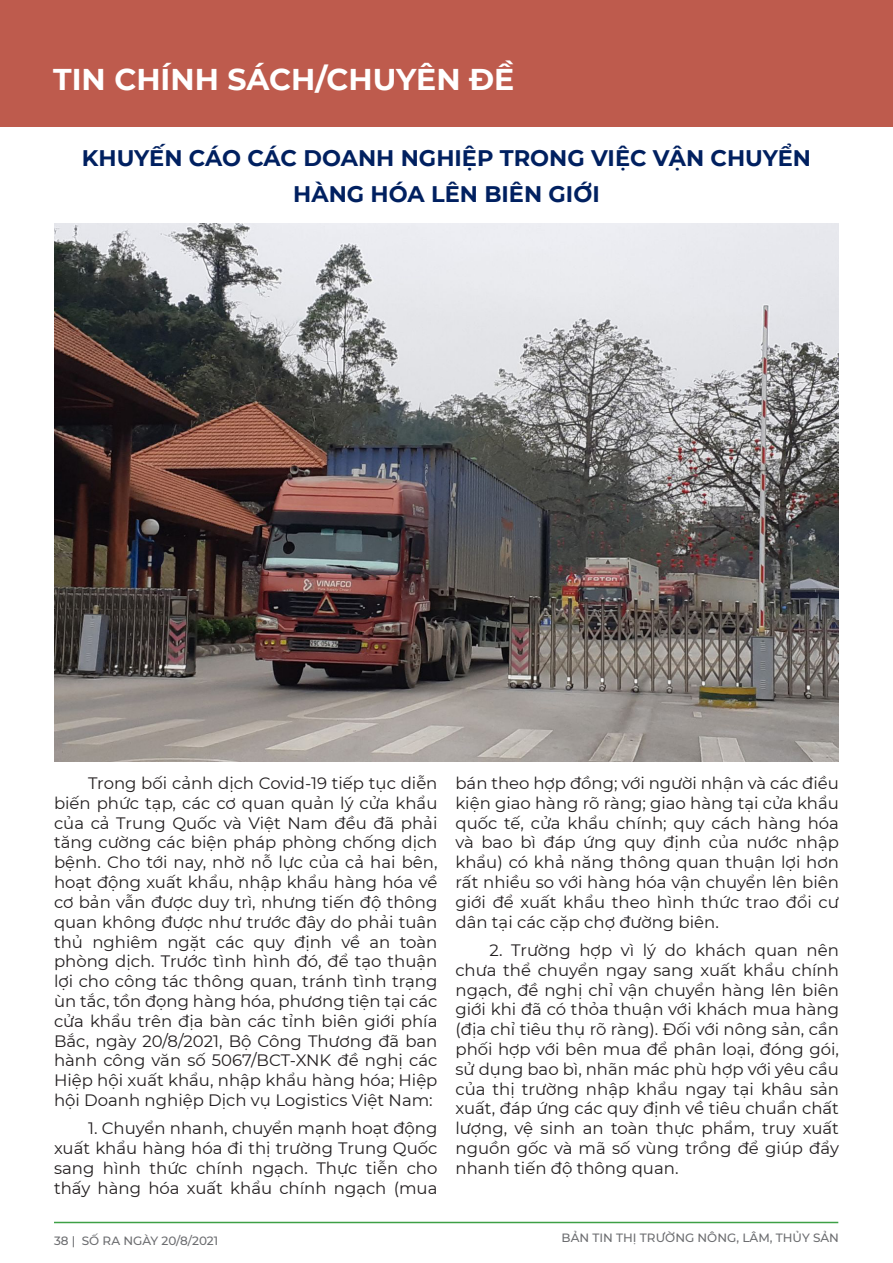
<style>
.page{position:relative;width:893px;height:1263px;background:#fff}
.page>*{position:absolute;margin:0;border:0;box-sizing:border-box;transform-origin:0 0}
.t1{font:700 30px "Montserrat";color:#fff}
.t2{font:700 22.5px/36px "Montserrat";color:#002060;text-align:center}
.t3{font:16.5px/19.8px "Montserrat";color:#231f20;text-align:justify}
.t4{font:500 12px "Montserrat";color:#6c6d70}
</style>
<div class="page">
<hr style="left:54px;top:1222px;width:784px;height:1px;background:#3da046">
<div style="left:0;top:0;width:893px;height:126px;background:#be5b4d"></div>
<img style="left:54px;top:224px;width:785px;height:537px">
<p class="t1" style="left:53px;top:58px;width:463px">TIN CHÍNH SÁCH/CHUYÊN ĐỀ</p>
<p class="t2" style="left:82px;top:139px;width:731px">KHUYẾN CÁO CÁC DOANH NGHIỆP TRONG VIỆC VẬN CHUYỂN<br>HÀNG HÓA LÊN BIÊN GIỚI</p>
<p class="t3" style="left:54px;top:773px;width:385px;text-indent:34px">Trong bối cảnh dịch Covid-19 tiếp tục diễn biến phức tạp, các cơ quan quản lý cửa khẩu của cả Trung Quốc và Việt Nam đều đã phải tăng cường các biện pháp phòng chống dịch bệnh. Cho tới nay, nhờ nỗ lực của cả hai bên, hoạt động xuất khẩu, nhập khẩu hàng hóa về cơ bản vẫn được duy trì, nhưng tiến độ thông quan không được như trước đây do phải tuân thủ nghiêm ngặt các quy định về an toàn phòng dịch. Trước tình hình đó, để tạo thuận lợi cho công tác thông quan, tránh tình trạng ùn tắc, tồn đọng hàng hóa, phương tiện tại các cửa khẩu trên địa bàn các tỉnh biên giới phía Bắc, ngày 20/8/2021, Bộ Công Thương đã ban hành công văn số 5067/BCT-XNK đề nghị các Hiệp hội xuất khẩu, nhập khẩu hàng hóa; Hiệp hội Doanh nghiệp Dịch vụ Logistics Việt Nam:</p>
<p class="t3" style="left:54px;top:1118px;width:385px;text-indent:34px">1. Chuyển nhanh, chuyển mạnh hoạt động xuất khẩu hàng hóa đi thị trường Trung Quốc sang hình thức chính ngạch. Thực tiễn cho thấy hàng hóa xuất khẩu chính ngạch (mua</p>
<p class="t3" style="left:455px;top:773px;width:385px">bán theo hợp đồng; với người nhận và các điều kiện giao hàng rõ ràng; giao hàng tại cửa khẩu quốc tế, cửa khẩu chính; quy cách hàng hóa và bao bì đáp ứng quy định của nước nhập khẩu) có khả năng thông quan thuận lợi hơn rất nhiều so với hàng hóa vận chuyển lên biên giới để xuất khẩu theo hình thức trao đổi cư dân tại các cặp chợ đường biên.</p>
<p class="t3" style="left:455px;top:940px;width:385px;text-indent:34px">2. Trường hợp vì lý do khách quan nên chưa thể chuyển ngay sang xuất khẩu chính ngạch, đề nghị chỉ vận chuyển hàng lên biên giới khi đã có thỏa thuận với khách mua hàng (địa chỉ tiêu thụ rõ ràng). Đối với nông sản, cần phối hợp với bên mua để phân loại, đóng gói, sử dụng bao bì, nhãn mác phù hợp với yêu cầu của thị trường nhập khẩu ngay tại khâu sản xuất, đáp ứng các quy định về tiêu chuẩn chất lượng, vệ sinh an toàn thực phẩm, truy xuất nguồn gốc và mã số vùng trồng để giúp đẩy nhanh tiến độ thông quan.</p>
<p class="t4" style="left:54px;top:1232px;width:166px">38 | SỐ RA NGÀY 20/8/2021</p>
<p class="t4" style="left:562px;top:1230px;width:279px">BẢN TIN THỊ TRƯỜNG NÔNG, LÂM, THỦY SẢN</p>
</div>
